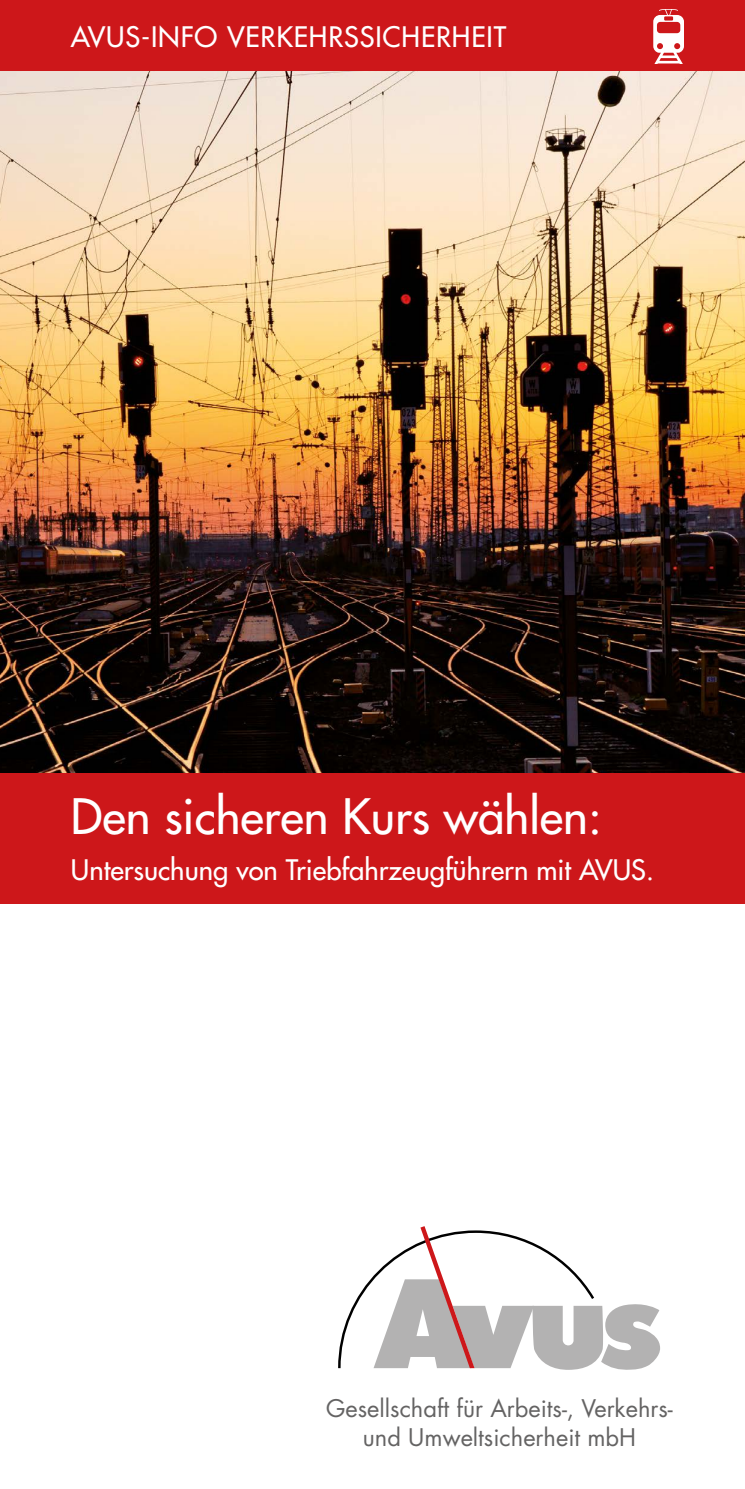
<style>
.page{position:relative;width:745px;height:1489px;background:#fff}
.page>*{position:absolute;margin:0;border:0;box-sizing:border-box;transform-origin:0 0}
.t1{font:47.5px "Futura LT";color:#fff}
.t2{font:27.5px "Futura LT";color:#fff}
.t3{font:27.5px "Futura LT";letter-spacing:.03em;color:#fff}
.t4{font:23.5px/28.2px "Futura LT";color:#646363;text-align:center}
</style>
<div class="page">
<img style="left:0;top:71px;width:744px;height:701px">
<div style="left:0;top:0;width:744px;height:71px;background:#cd171a"></div>
<div style="left:0;top:772px;width:744px;height:131px;background:#cd171a"></div>
<svg style="left:338px;top:1226px;width:322px;height:144px"></svg>
<svg style="left:653px;top:9px;width:30px;height:55px"></svg>
<p class="t3" style="left:71px;top:19px;width:436px">AVUS-INFO VERKEHRSSICHERHEIT</p>
<h1 class="t1" style="left:71px;top:785px;width:532px">Den sicheren Kurs wählen:</h1>
<p class="t2" style="left:71px;top:851px;width:584px">Untersuchung von Triebfahrzeugführern mit AVUS.</p>
<p class="t4" style="left:326px;top:1394px;width:348px">Gesellschaft für Arbeits-, Verkehrs&shy;und Umweltsicherheit mbH</p>
</div>
